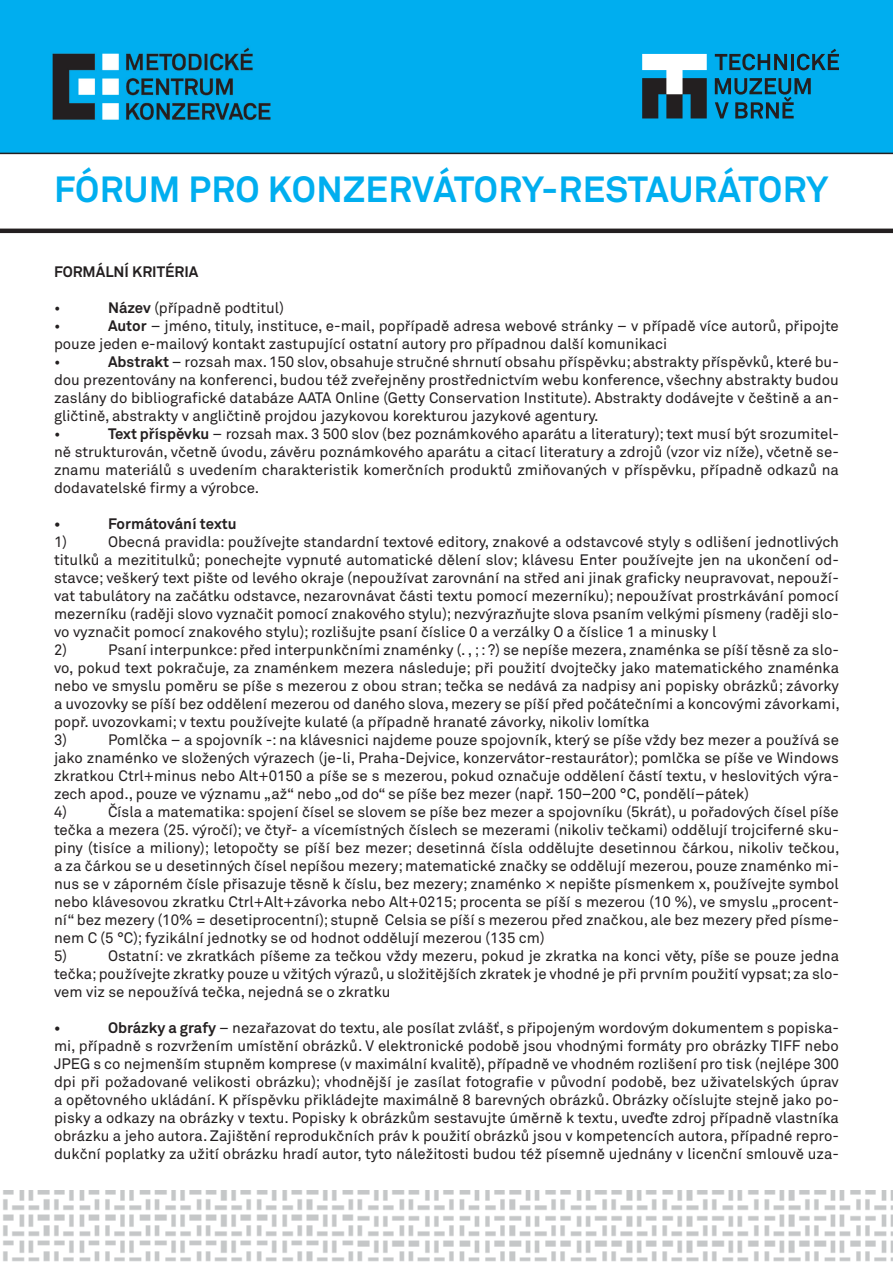
<style>
.page{position:relative;width:893px;height:1263px;background:#fff}
.page>*{position:absolute;margin:0;border:0;box-sizing:border-box;transform-origin:0 0}
.t1{font:700 36px "Akkurat CE";letter-spacing:.005em;color:#00aeef}
.t2{font:15px/18px "Akkurat CE";color:#231f20;text-align:justify}
.t3{font:700 15px "Akkurat CE";color:#231f20}
.s1{font-weight:700}
</style>
<div class="page">
<hr style="left:0;top:229px;width:893px;height:4px;background:#231f20">
<img style="left:3px;top:1191px;width:890px;height:71px">
<div style="left:0;top:0;width:893px;height:154px;background:#00aeef"></div>
<svg style="left:715px;top:54px;width:72px;height:16px"></svg>
<hr style="left:791px;top:54px;width:3px;height:16px;background:#231f20">
<svg style="left:797px;top:49px;width:42px;height:21px"></svg>
<svg style="left:715px;top:78px;width:96px;height:40px;background:#0c7ba6"></svg>
<svg style="left:642px;top:54px;width:65px;height:64px"></svg>
<img style="left:37px;top:37px;width:249px;height:99px">
<p class="t1" style="left:54px;top:166px;width:776px">FÓRUM PRO KONZERVÁTORY-RESTAURÁTORY</p>
<p class="t3" style="left:54px;top:262px;width:146px">FORMÁLNÍ KRITÉRIA</p>
<p class="t2" style="left:54px;top:299px;width:8px">•</p>
<p class="t2" style="left:108px;top:299px;width:177px"><span class="s1">Název</span> (případně podtitul)</p>
<p class="t2" style="left:54px;top:317px;width:8px">•</p>
<p class="t2" style="left:54px;top:317px;width:786px;text-indent:54px"><span class="s1">Autor</span> – jméno, tituly, instituce, e-mail, popřípadě adresa webové stránky – v případě více autorů, připojte pouze jeden e-mailový kontakt zastupující ostatní autory pro případnou další komunikaci</p>
<p class="t2" style="left:54px;top:353px;width:8px">•</p>
<p class="t2" style="left:54px;top:353px;width:786px;text-indent:54px"><span class="s1">Abstrakt</span> – rozsah max.150 slov,obsahuje stručné shrnutí obsahu příspěvku;abstrakty příspěvků,které bu&shy;dou prezentovány na konferenci, budou též zveřejněny prostřednictvím webu konference, všechny abstrakty budou zaslány do bibliografické databáze AATA Online (Getty Conservation Institute). Abstrakty dodávejte v češtině a an&shy;gličtině, abstrakty v angličtině projdou jazykovou korekturou jazykové agentury.</p>
<p class="t2" style="left:54px;top:425px;width:8px">•</p>
<p class="t2" style="left:54px;top:425px;width:786px;text-indent:54px"><span class="s1">Text příspěvku</span> – rozsah max. 3 500 slov (bez poznámkového aparátu a literatury);text musí být srozumitel&shy;ně strukturován, včetně úvodu, závěru poznámkového aparátu a citací literatury a zdrojů (vzor viz níže), včetně se&shy;znamu materiálů s uvedením charakteristik komerčních produktů zmiňovaných v příspěvku, případně odkazů na dodavatelské firmy a výrobce.</p>
<p class="t3" style="left:54px;top:514px;width:8px">•</p>
<p class="t3" style="left:108px;top:514px;width:130px">Formátování textu</p>
<p class="t2" style="left:54px;top:533px;width:14px">1)</p>
<p class="t2" style="left:54px;top:533px;width:786px;text-indent:54px">Obecná pravidla: používejte standardní textové editory, znakové a odstavcové styly s odlišení jednotlivých titulků a mezititulků; ponechejte vypnuté automatické dělení slov; klávesu Enter používejte jen na ukončení od&shy;stavce; veškerý text pište od levého okraje (nepoužívat zarovnání na střed ani jinak graficky neupravovat, nepouží&shy;vat tabulátory na začátku odstavce, nezarovnávat části textu pomocí mezerníku); nepoužívat prostrkávání pomocí mezerníku (raději slovo vyznačit pomocí znakového stylu); nezvýrazňujte slova psaním velkými písmeny (raději slo&shy;vo vyznačit pomocí znakového stylu); rozlišujte psaní číslice 0 a verzálky O a číslice 1 a minusky l</p>
<p class="t2" style="left:54px;top:641px;width:14px">2)</p>
<p class="t2" style="left:54px;top:641px;width:787px;text-indent:54px">Psaní interpunkce:před interpunkčními znaménky (. , ;: ?) se nepíše mezera, znaménka se píší těsně za slo&shy;vo, pokud text pokračuje, za znaménkem mezera následuje; při použití dvojtečky jako matematického znaménka nebo ve smyslu poměru se píše s mezerou z obou stran; tečka se nedává za nadpisy ani popisky obrázků; závorky a uvozovky se píší bez oddělení mezerou od daného slova, mezery se píší před počátečními a koncovými závorkami, popř. uvozovkami; v textu používejte kulaté (a případně hranaté závorky, nikoliv lomítka</p>
<p class="t2" style="left:54px;top:731px;width:14px">3)</p>
<p class="t2" style="left:54px;top:731px;width:786px;text-indent:54px">Pomlčka – a spojovník -: na klávesnici najdeme pouze spojovník, který se píše vždy bez mezer a používá se jako znaménko ve složených výrazech (je-li, Praha-Dejvice, konzervátor-restaurátor); pomlčka se píše ve Windows zkratkou Ctrl+minus nebo Alt+0150 a píše se s mezerou, pokud označuje oddělení částí textu, v heslovitých výra&shy;zech apod., pouze ve významu „až“ nebo „od do“ se píše bez mezer (např. 150–200 °C, pondělí–pátek)</p>
<p class="t2" style="left:54px;top:803px;width:14px">4)</p>
<p class="t2" style="left:54px;top:803px;width:787px;text-indent:54px">Čísla a matematika: spojení čísel se slovem se píše bez mezer a spojovníku (5krát), u pořadových čísel píše tečka a mezera (25. výročí); ve čtyř- a vícemístných číslech se mezerami (nikoliv tečkami) oddělují trojciferné sku&shy;piny (tisíce a miliony); letopočty se píší bez mezer; desetinná čísla oddělujte desetinnou čárkou, nikoliv tečkou, a za čárkou se u desetinných čísel nepíšou mezery; matematické značky se oddělují mezerou, pouze znaménko mi&shy;nus se v záporném čísle přisazuje těsně k číslu, bez mezery; znaménko × nepište písmenkem x, používejte symbol nebo klávesovou zkratku Ctrl+Alt+závorka nebo Alt+0215; procenta se píší s mezerou (10 %), ve smyslu „procent&shy;ní“ bez mezery (10% = desetiprocentní); stupně Celsia se píší s mezerou před značkou, ale bez mezery před písme&shy;nem C (5 °C); fyzikální jednotky se od hodnot oddělují mezerou (135 cm)</p>
<p class="t2" style="left:54px;top:947px;width:14px">5)</p>
<p class="t2" style="left:54px;top:947px;width:787px;text-indent:54px">Ostatní: ve zkratkách píšeme za tečkou vždy mezeru, pokud je zkratka na konci věty, píše se pouze jedna tečka;používejte zkratky pouze u vžitých výrazů,u složitějších zkratek je vhodné je při prvním použití vypsat;za slo&shy;vem viz se nepoužívá tečka, nejedná se o zkratku</p>
<p class="t3" style="left:54px;top:1018px;width:8px">•</p>
<p class="t2" style="left:54px;top:1019px;width:786px;text-indent:54px"><span class="s1">Obrázky a grafy</span> – nezařazovat do textu, ale posílat zvlášť, s připojeným wordovým dokumentem s popiska&shy;mi, případně s rozvržením umístění obrázků. V elektronické podobě jsou vhodnými formáty pro obrázky TIFF nebo JPEG s co nejmenším stupněm komprese (v maximální kvalitě), případně ve vhodném rozlišení pro tisk (nejlépe 300 dpi při požadované velikosti obrázku); vhodnější je zasílat fotografie v původní podobě, bez uživatelských úprav a opětovného ukládání. K příspěvku přikládejte maximálně 8 barevných obrázků. Obrázky očíslujte stejně jako po&shy;pisky a odkazy na obrázky v textu. Popisky k obrázkům sestavujte úměrně k textu, uveďte zdroj případně vlastníka obrázku a jeho autora. Zajištění reprodukčních práv k použití obrázků jsou v kompetencích autora, případné repro&shy;dukční poplatky za užití obrázku hradí autor, tyto náležitosti budou též písemně ujednány v licenční smlouvě uza-</p>
</div>
